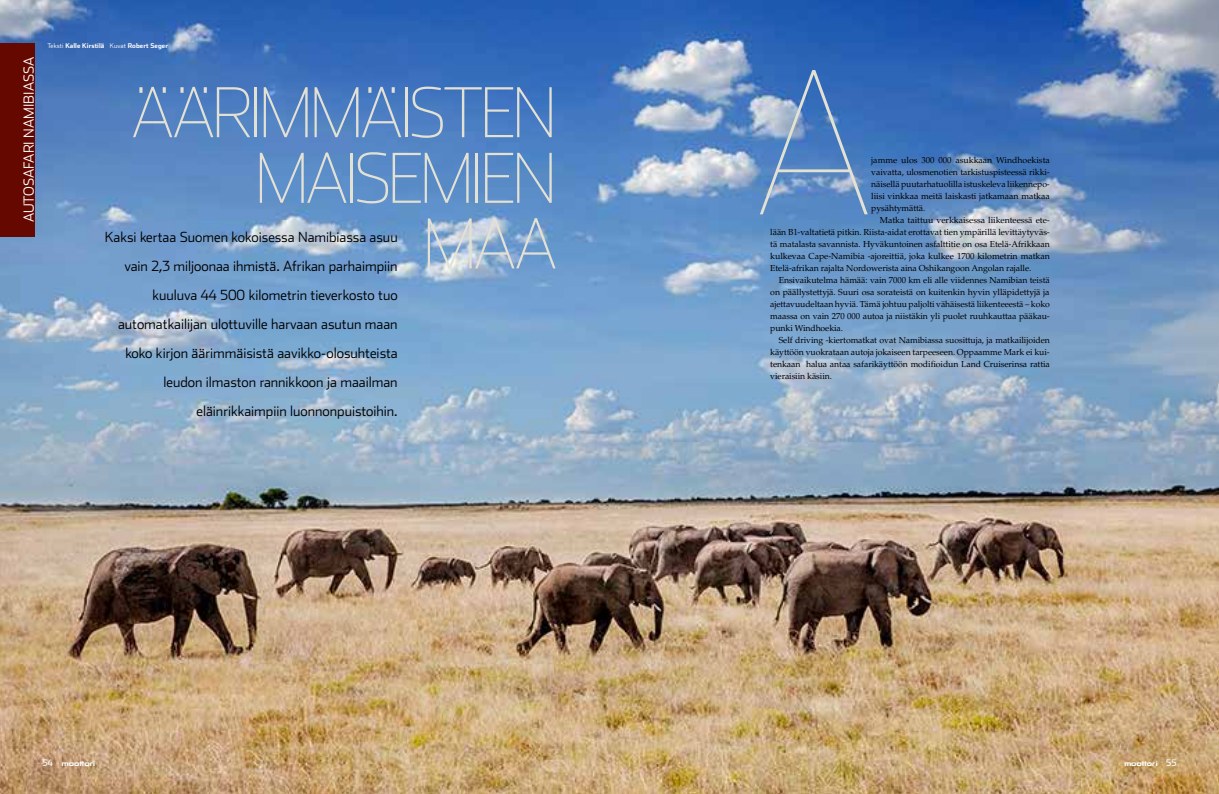
<style>
.page{position:relative;width:1219px;height:794px;background:#fff}
.page>*{position:absolute;margin:0;border:0;box-sizing:border-box;transform-origin:0 0}
.t1{font:100 198.7px "Stainless";color:#e3e1d4}
.t2{font:100 69.1px/65.6px "Stainless";letter-spacing:-.065em;color:#e3e1d4;text-align:right}
.t3{font:300 14px/29px "Stainless";color:#000;text-align:right}
.t4{font:300 14px "Stainless";color:#fff}
.t5{font:9px "Stainless";color:#fff}
.t6{font:8.7px/12px "Palatino LT Std";letter-spacing:-.01em;color:#000;text-align:justify}
.t7{font:700 6.5px "Stainless";letter-spacing:.01em;color:#fff}
.t8{font:6px "Korataki Rg";color:#fff}
.s1{font-weight:300}
.s2{font-family:"Stainless";font-size:9px}
</style>
<div class="page">
<img style="left:0;top:0;width:1219px;height:794px">
<div style="left:0;top:43px;width:35px;height:194px;background:#650800"></div>
<h3 class="t4" style="left:21px;top:222px;width:167px;rotate:-90deg">AUTOSAFARI NAMIBIASSA</h3>
<p class="t7" style="left:47px;top:41px;width:122px"><span class="s1">Teksti</span> Kalle Kirstilä <span class="s1">Kuvat</span> Robert Seger</p>
<h2 class="t2" style="left:131px;top:79px;width:428px">ÄÄRIMMÄISTEN<br>MAISEMIEN<br>MAA</h2>
<p class="t3" style="left:105px;top:222px;width:294px">Kaksi kertaa Suomen kokoisessa Namibiassa asuu vain 2,3 miljoonaa ihmistä. Afrikan parhaimpiin kuuluva 44 500 kilometrin tieverkosto tuo automatkailijan ulottuville harvaan asutun maan koko kirjon äärimmäisistä aavikko-olosuhteista leudon ilmaston rannikkoon ja maailman eläinrikkaimpiin luonnonpuistoihin.</p>
<h1 class="t1" style="left:754px;top:31px;width:121px">A</h1>
<p class="t6" style="left:871px;top:154px;width:180px">jamme ulos 300 000 asukkaan Windhoekista vaivatta, ulosmenotien tarkistuspisteessä rikki&shy;näisellä puutarhatuolilla istuskeleva liikennepo&shy;liisi vinkkaa meitä laiskasti jatkamaan matkaa pysähtymättä.</p>
<p class="t6" style="left:880px;top:214px;width:172px">Matka taittuu verkkaisessa liikenteessä ete-</p>
<p class="t6" style="left:770px;top:226px;width:281px">lään B1-valtatietä pitkin. Riista-aidat erottavat tien ympärillä levittäytyväs&shy;tä matalasta savannista. Hyväkuntoinen asfalttitie on osa Etelä-Afrikkaan kulkevaa Cape-Namibia -ajoreittiä, joka kulkee 1700 kilometrin matkan Etelä-afrikan rajalta Nordowerista aina Oshikangoon Angolan rajalle.</p>
<p class="t6" style="left:770px;top:274px;width:281px;text-indent:8px">Ensivaikutelma hämää: vain 7000 km eli alle viidennes Namibian teistä on päällystettyjä. Suuri osa sorateistä on kuitenkin hyvin ylläpidettyjä ja ajettavuudeltaan hyviä. Tämä johtuu paljolti vähäisestä liikenteeestä – koko maassa on vain 270 000 autoa ja niistäkin yli puolet ruuhkauttaa pääkau&shy;punki Windhoekia.</p>
<p class="t6" style="left:770px;top:334px;width:281px;text-indent:8px">Self driving -kiertomatkat ovat Namibiassa suosittuja, ja matkailijoiden käyttöön vuokrataan autoja jokaiseen tarpeeseen. Oppaamme Mark ei kui&shy;tenkaan halua antaa safarikäyttöön modifioidun Land Cruiserinsa rattia vieraisiin käsiin.</p>
<p class="t5" style="left:43px;top:757px;width:12px">54</p>
<p class="t8" style="left:62px;top:760px;width:35px">moottori</p>
<p class="t8" style="left:1124px;top:760px;width:54px">moottori <span class="s2">55</span></p>
</div>
